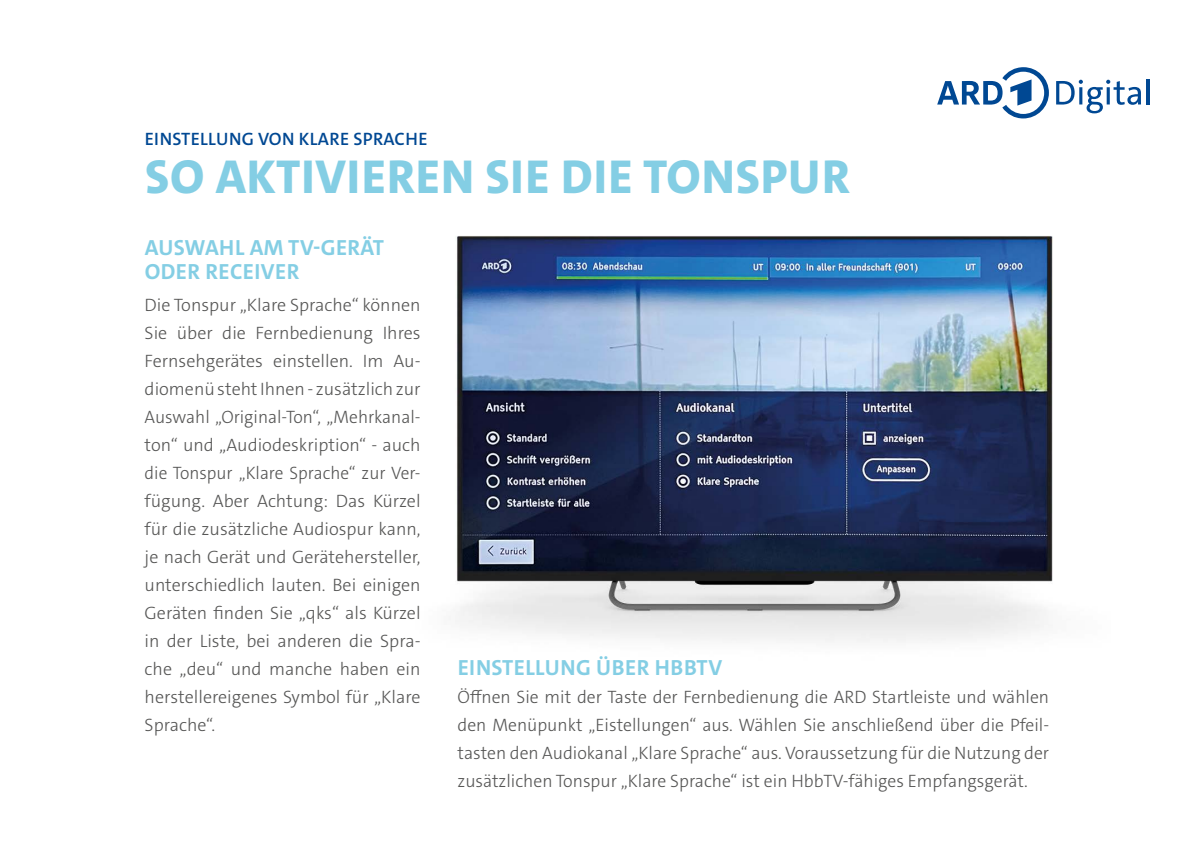
<style>
.page{position:relative;width:1191px;height:842px;background:#fff}
.page>*{position:absolute;margin:0;border:0;box-sizing:border-box;transform-origin:0 0}
.t1{font:800 48px "The Sans C5";letter-spacing:.02em;color:#84cee4}
.t2{font:700 22px/24px "The Sans C5";letter-spacing:.02em;color:#84cee4}
.t3{font:300 18px/28px "The Sans C5";color:#565655;text-align:justify}
.t4{font:600 18px "The Sans C5";letter-spacing:.02em;color:#004893}
</style>
<div class="page">
<img style="left:455px;top:236px;width:598px;height:406px">
<svg style="left:937px;top:67px;width:112px;height:51px"></svg>
<svg style="left:1056px;top:80px;width:85px;height:33px"></svg>
<hr style="left:1146px;top:79px;width:4px;height:25px;background:#004893">
<p class="t4" style="left:145px;top:128px;width:284px">EINSTELLUNG VON KLARE SPRACHE</p>
<h1 class="t1" style="left:145px;top:146px;width:706px">SO AKTIVIEREN SIE DIE TONSPUR</h1>
<p class="t2" style="left:145px;top:236px;width:241px">AUSWAHL AM TV-GERÄT<br>ODER RECEIVER</p>
<p class="t3" style="left:145px;top:291px;width:277px">Die Tonspur „Klare Sprache“ können Sie über die Fernbedienung Ihres Fernsehgerätes einstellen. Im Au&shy;diomenü steht Ihnen - zusätzlich zur Auswahl „Original-Ton“, „Mehrkanal&shy;ton“ und „Audiodeskription“ - auch die Tonspur „Klare Sprache“ zur Ver&shy;fügung. Aber Achtung: Das Kürzel für die zusätzliche Audiospur kann, je nach Gerät und Gerätehersteller, unterschiedlich lauten. Bei einigen Geräten finden Sie „qks“ als Kürzel in der Liste, bei anderen die Spra&shy;che „deu“ und manche haben ein herstellereigenes Symbol für „Klare Sprache“.</p>
<p class="t2" style="left:458px;top:656px;width:266px">EINSTELLUNG ÜBER HBBTV</p>
<p class="t3" style="left:457px;top:683px;width:593px">Öffnen Sie mit der Taste der Fernbedienung die ARD Startleiste und wählen den Menüpunkt „Eistellungen“ aus. Wählen Sie anschließend über die Pfeil&shy;tasten den Audiokanal „Klare Sprache“ aus. Voraussetzung für die Nutzung der zusätzlichen Tonspur „Klare Sprache“ ist ein HbbTV-fähiges Empfangsgerät.</p>
</div>
